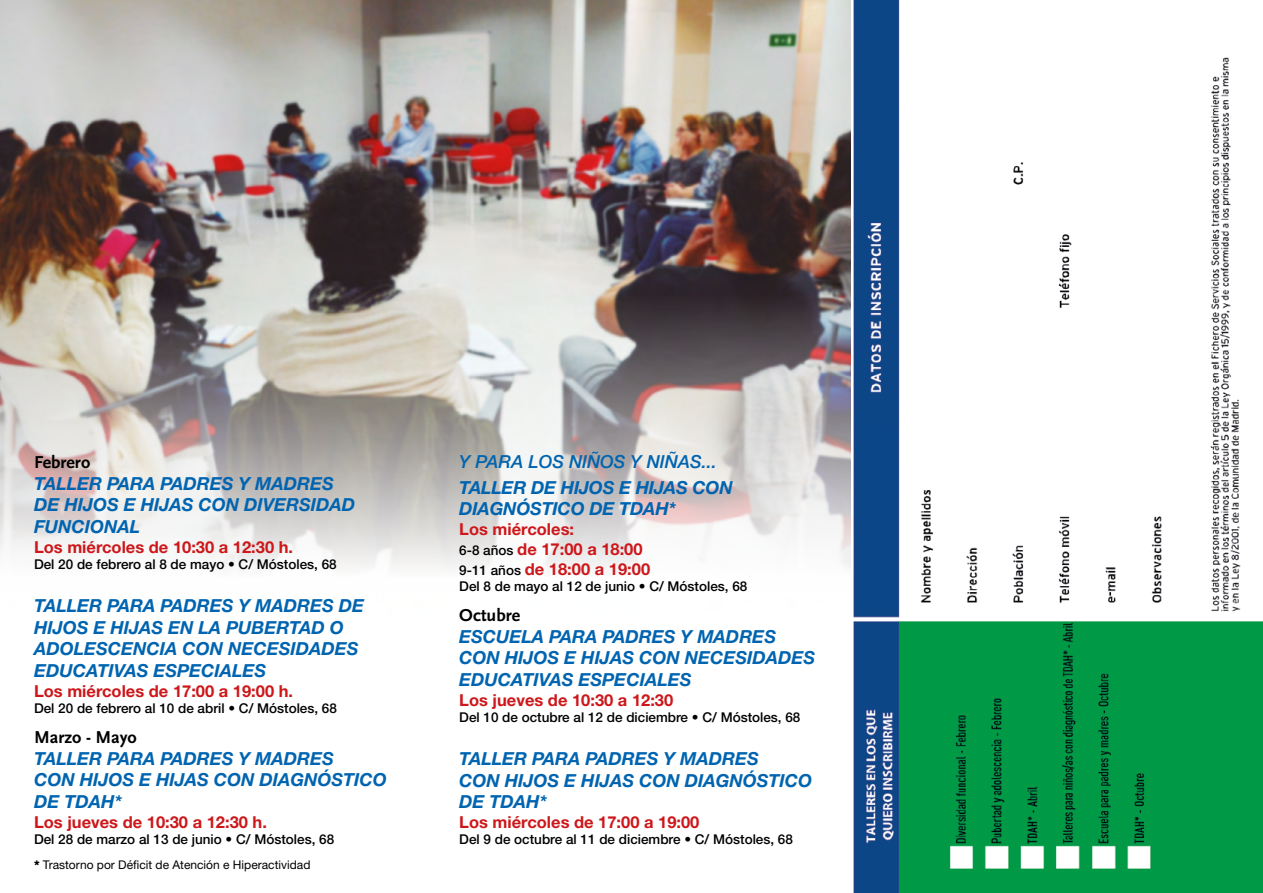
<style>
.page{position:relative;width:1263px;height:893px;background:#fff}
.page>*{position:absolute;margin:0;border:0;box-sizing:border-box;transform-origin:0 0}
.t1{font:italic 700 18px/21.6px "Helvetica Neue LT Std";color:#0064b0}
.t2{font:700 18px "Scala Sans";color:#000}
.t3{font:italic 500 18px "Helvetica Neue LT Std";color:#0064b0}
.t4{font:700 16.5px/19.8px "Helvetica Neue LT Std";color:#cd171a}
.t5{font:500 13.5px "Helvetica Neue LT Std";color:#000}
.t6{font:12px "Helvetica Neue LT Std";color:#000}
.s1{font-weight:900}
.s2{font-weight:500;font-size:13.5px;color:#000}
</style>
<div class="page">
<img style="left:0;top:0;width:1263px;height:893px">
<p class="t2" style="left:34px;top:453px;width:58px">Febrero</p>
<p class="t1" style="left:34px;top:472px;width:323px">TALLER PARA PADRES Y MADRES<br>DE HIJOS E HIJAS CON DIVERSIDAD<br>FUNCIONAL</p>
<p class="t4" style="left:34px;top:537px;width:261px">Los miércoles de 10:30 a 12:30 h.</p>
<p class="t5" style="left:34px;top:556px;width:304px">Del 20 de febrero al 8 de mayo • C/ Móstoles, 68</p>
<p class="t1" style="left:34px;top:595px;width:332px">TALLER PARA PADRES Y MADRES DE<br>HIJOS E HIJAS EN LA PUBERTAD O<br>ADOLESCENCIA CON NECESIDADES<br>EDUCATIVAS ESPECIALES</p>
<p class="t4" style="left:34px;top:681px;width:261px">Los miércoles de 17:00 a 19:00 h.</p>
<p class="t5" style="left:34px;top:700px;width:304px">Del 20 de febrero al 10 de abril • C/ Móstoles, 68</p>
<p class="t2" style="left:34px;top:728px;width:104px">Marzo - Mayo</p>
<p class="t1" style="left:34px;top:747px;width:354px">TALLER PARA PADRES Y MADRES<br>CON HIJOS E HIJAS CON DIAGNÓSTICO<br>DE TDAH*</p>
<p class="t4" style="left:34px;top:812px;width:234px">Los jueves de 10:30 a 12:30 h.</p>
<p class="t5" style="left:34px;top:831px;width:302px">Del 28 de marzo al 13 de junio • C/ Móstoles, 68</p>
<p class="t6" style="left:34px;top:857px;width:278px"><span class="s1">*</span> Trastorno por Déficit de Atención e Hiperactividad</p>
<p class="t3" style="left:459px;top:451px;width:259px">Y PARA LOS NIÑOS Y NIÑAS...</p>
<p class="t1" style="left:459px;top:476px;width:275px">TALLER DE HIJOS E HIJAS CON<br>DIAGNÓSTICO DE TDAH*</p>
<p class="t4" style="left:459px;top:519px;width:192px">Los miércoles:<br><span class="s2">6-8 años</span> de 17:00 a 18:00<br><span class="s2">9-11 años</span> de 18:00 a 19:00</p>
<p class="t5" style="left:459px;top:578px;width:290px">Del 8 de mayo al 12 de junio • C/ Móstoles, 68</p>
<p class="t2" style="left:459px;top:605px;width:62px">Octubre</p>
<p class="t1" style="left:459px;top:625px;width:357px">ESCUELA PARA PADRES Y MADRES<br>CON HIJOS E HIJAS CON NECESIDADES<br>EDUCATIVAS ESPECIALES</p>
<p class="t4" style="left:459px;top:689px;width:216px">Los jueves de 10:30 a 12:30</p>
<p class="t5" style="left:459px;top:709px;width:343px">Del 10 de octubre al 12 de diciembre • C/ Móstoles, 68</p>
<p class="t1" style="left:459px;top:747px;width:354px">TALLER PARA PADRES Y MADRES<br>CON HIJOS E HIJAS CON DIAGNÓSTICO<br>DE TDAH*</p>
<p class="t4" style="left:459px;top:812px;width:242px">Los miércoles de 17:00 a 19:00</p>
<p class="t5" style="left:459px;top:831px;width:335px">Del 9 de octubre al 11 de diciembre • C/ Móstoles, 68</p>
</div>
